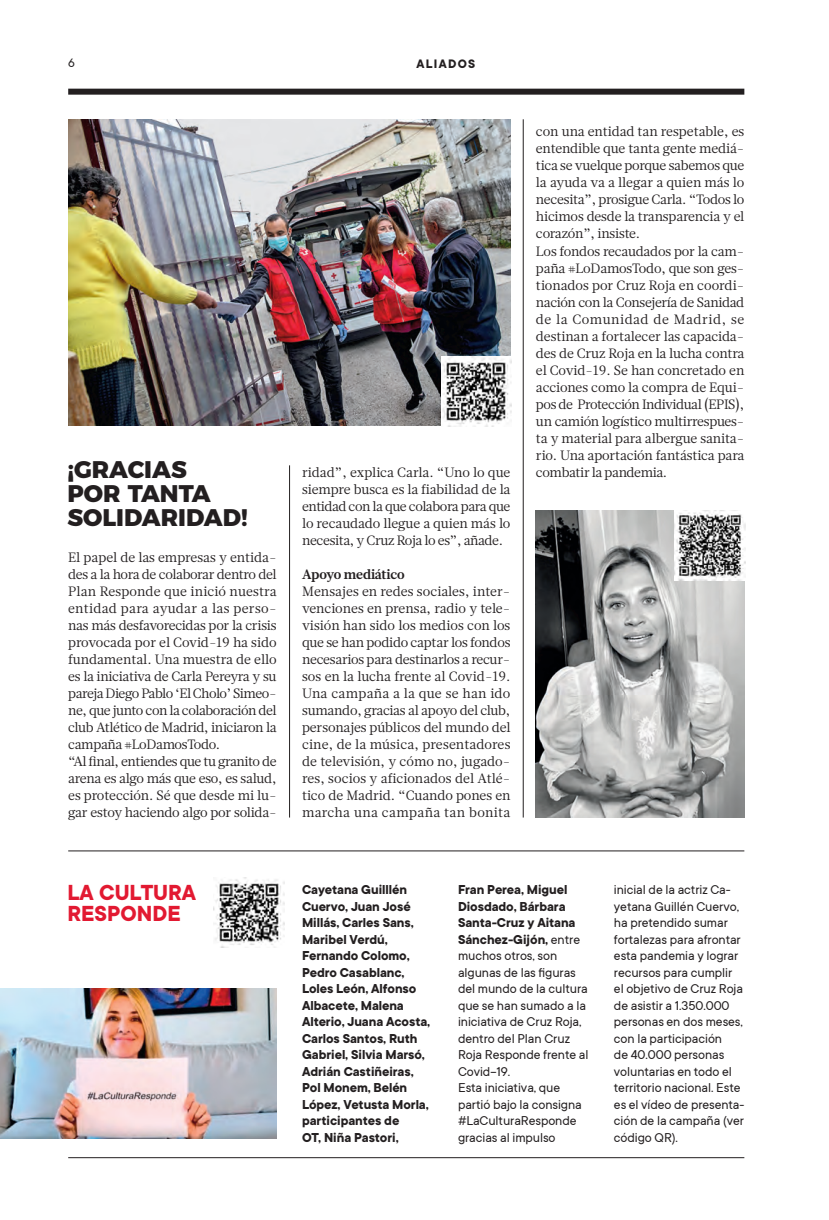
<style>
.page{position:relative;width:829px;height:1220px;background:#fff}
.page>*{position:absolute;margin:0;border:0;box-sizing:border-box;transform-origin:0 0}
.t1{font:800 24px/24px "Montserrat";color:#231f20}
.t2{font:700 24px/21px "TT Commons";color:#e21931}
.t3{font:14.25px/16.5px "TT Commons";letter-spacing:-.005em;color:#231f20}
.t4{font:700 14.25px/16.5px "TT Commons";letter-spacing:-.005em;color:#231f20}
.t5{font:13.5px/17px "Glosa Text";letter-spacing:-.015em;color:#231f20}
.t6{font:700 13.5px "Glosa Text";letter-spacing:-.01em;color:#231f20}
.t7{font:700 13.5px "TT Commons";letter-spacing:.095em;color:#231f20}
.t8{font:13.5px "TT Commons";color:#231f20}
.s1{font-weight:700}
</style>
<div class="page">
<div style="left:68px;top:89px;width:676px;height:6px;background:#231f20"></div>
<hr style="left:68px;top:1157px;width:676px;height:1px;background:#231f20">
<img style="left:68px;top:119px;width:442px;height:306px">
<hr style="left:523px;top:119px;width:1px;height:698px;background:#231f20">
<hr style="left:289px;top:465px;width:1px;height:352px;background:#231f20">
<img style="left:441px;top:357px;width:70px;height:69px">
<img style="left:536px;top:510px;width:208px;height:307px">
<hr style="left:68px;top:850px;width:676px;height:1px;background:#231f20">
<img style="left:675px;top:510px;width:70px;height:70px">
<img style="left:214px;top:877px;width:70px;height:70px">
<img style="left:0;top:988px;width:277px;height:150px">
<p class="t8" style="left:68px;top:57px;width:8px">6</p>
<p class="t7" style="left:417px;top:58px;width:60px">ALIADOS</p>
<h1 class="t1" style="left:67px;top:459px;width:182px">¡GRACIAS<br>POR TANTA<br>SOLIDARIDAD!</h1>
<p class="t5" style="left:68px;top:549px;width:210px">El papel de las empresas y entida&shy;des a la hora de colaborar dentro del Plan Responde que inició nuestra entidad para ayudar a las perso&shy;nas más desfavorecidas por la crisis provocada por el Covid-19 ha sido fundamental. Una muestra de ello es la iniciativa de Carla Pereyra y su pareja Diego Pablo ‘El Cholo’ Simeo&shy;ne, que junto con la colaboración del club Atlético de Madrid, iniciaron la campaña #LoDamosTodo.<br>“Al final, entiendes que tu granito de arena es algo más que eso, es salud, es protección. Sé que desde mi lu&shy;gar estoy haciendo algo por solida-</p>
<p class="t5" style="left:302px;top:464px;width:210px;text-align:justify">ridad”, explica Carla. “Uno lo que siempre busca es la fiabilidad de la entidad con la que colabora para que lo recaudado llegue a quien más lo necesita, y Cruz Roja lo es”, añade.</p>
<p class="t6" style="left:302px;top:569px;width:104px">Apoyo mediático</p>
<p class="t5" style="left:302px;top:583px;width:210px;text-align:justify">Mensajes en redes sociales, inter&shy;venciones en prensa, radio y tele&shy;visión han sido los medios con los que se han podido captar los fondos necesarios para destinarlos a recur&shy;sos en la lucha frente al Covid-19.<br>Una campaña a la que se han ido sumando, gracias al apoyo del club, personajes públicos del mundo del cine, de la música, presentadores de televisión, y cómo no, jugado&shy;res, socios y aficionados del Atlé&shy;tico de Madrid. “Cuando pones en marcha una campaña tan bonita</p>
<p class="t5" style="left:536px;top:124px;width:210px">con una entidad tan respetable, es entendible que tanta gente mediá&shy;tica se vuelque porque sabemos que la ayuda va a llegar a quien más lo necesita”, prosigue Carla. “Todos lo hicimos desde la transparencia y el corazón”, insiste.<br>Los fondos recaudados por la cam&shy;paña #LoDamosTodo, que son ges&shy;tionados por Cruz Roja en coordi&shy;nación con la Consejería de Sanidad de la Comunidad de Madrid, se destinan a fortalecer las capacida&shy;des de Cruz Roja en la lucha contra el Covid-19. Se han concretado en acciones como la compra de Equi&shy;pos de Protección Individual (EPIS), un camión logístico multirrespues&shy;ta y material para albergue sanita&shy;rio. Una aportación fantástica para combatir la pandemia.</p>
<h1 class="t2" style="left:67px;top:884px;width:130px">LA CULTURA<br>RESPONDE</h1>
<p class="t4" style="left:302px;top:882px;width:130px">Cayetana Guilllén<br>Cuervo, Juan José<br>Millás, Carles Sans,<br>Maribel Verdú,<br>Fernando Colomo,<br>Pedro Casablanc,<br>Loles León, Alfonso<br>Albacete, Malena<br>Alterio, Juana Acosta,<br>Carlos Santos, Ruth<br>Gabriel, Silvia Marsó,<br>Adrián Castiñeiras,<br>Pol Monem, Belén<br>López, Vetusta Morla, participantes de<br>OT, Niña Pastori,</p>
<p class="t3" style="left:458px;top:882px;width:132px"><span class="s1">Fran Perea, Miguel<br>Diosdado, Bárbara<br>Santa-Cruz y Aitana<br>Sánchez-Gijón,</span> entre muchos otros, son algunas de las figuras del mundo de la cultura que se han sumado a la iniciativa de Cruz Roja, dentro del Plan Cruz<br>Roja Responde frente al<br>Covid−19.<br>Esta iniciativa, que partió bajo la consigna #LaCulturaResponde gracias al impulso</p>
<p class="t3" style="left:614px;top:882px;width:132px">inicial de la actriz Ca&shy;yetana Guillén Cuervo, ha pretendido sumar fortalezas para afrontar esta pandemia y lograr recursos para cumplir el objetivo de Cruz Roja de asistir a 1.350.000 personas en dos meses, con la participación<br>de 40.000 personas voluntarias en todo el territorio nacional. Este es el vídeo de presenta&shy;ción de la campaña (ver código QR).</p>
</div>
